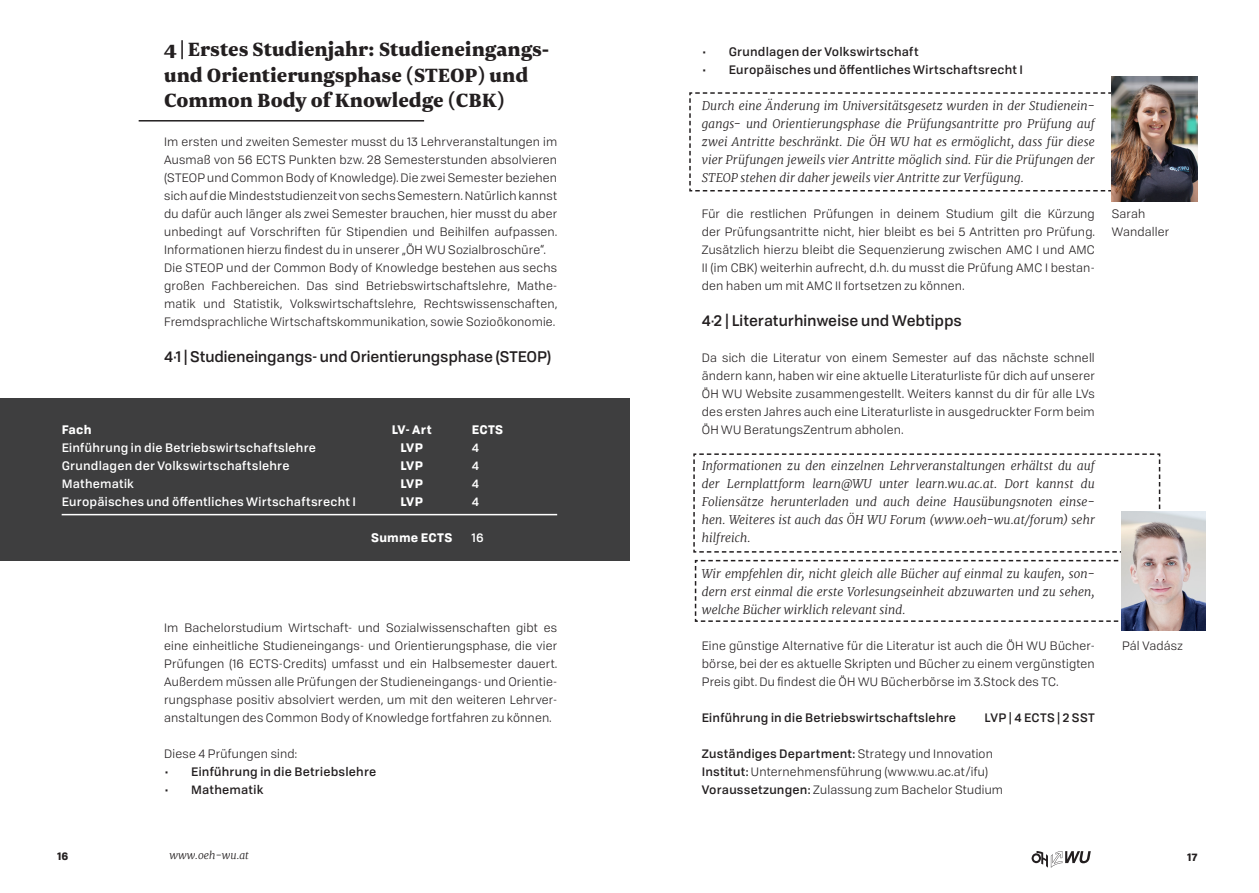
<style>
.page{position:relative;width:1259px;height:893px;background:#fff}
.page>*{position:absolute;margin:0;border:0;box-sizing:border-box;transform-origin:0 0}
.Titel{font:900 22.5px/25.5px "Newzald";color:#231f20}
.Unterüberschrift{font:500 15px "Tofino";letter-spacing:-.01em;color:#231f20}
.Fliestext{font:12px/18px "Tofino";letter-spacing:.015em;color:#231f20;text-align:justify}
.Fliestext-2{font:italic 300 12px/18px "Merriweather";letter-spacing:.005em;color:#231f20;text-align:justify}
.Fliestext-3{font:500 12px "Tofino";letter-spacing:.015em;color:#231f20}
.Fliestext-4{font:500 12px "Tofino";letter-spacing:.015em;color:#fff}
.Fliestext-5{font:700 12px "Tofino";letter-spacing:.02em;color:#fff}
.Fliestext-6{font:500 12px "Tofino";letter-spacing:.035em;color:#231f20}
.t1{font:italic 300 10.5px "Merriweather";color:#231f20}
.t2{font:700 10.5px "Tofino";color:#231f20}
.s1{font-weight:400}
.s2{font-weight:500}
</style>
<div class="page">
<svg style="left:1031px;top:851px;width:59px;height:17px"></svg>
<hr style="left:139px;top:120px;width:285px;height:2px;background:#231f20">
<div style="left:0;top:399px;width:629px;height:162px;background:#3e3e3f"></div>
<hr style="left:62px;top:514px;width:495px;height:1px;background:#fff">
<svg style="left:694px;top:559px;width:425px;height:63px"></svg>
<svg style="left:693px;top:453px;width:468px;height:100px"></svg>
<svg style="left:689px;top:92px;width:422px;height:100px"></svg>
<img style="left:1111px;top:76px;width:86px;height:125px">
<img style="left:1121px;top:512px;width:84px;height:119px">
<p class="Titel" style="left:164px;top:36px;width:386px">4 | Erstes Studienjahr: Studieneingangs&shy;und Orientierungsphase (STEOP) und<br>Common Body of Knowledge (CBK)</p>
<p class="Fliestext" style="left:164px;top:132px;width:394px">Im ersten und zweiten Semester musst du 13 Lehrveranstaltungen im Ausmaß von 56 ECTS Punkten bzw. 28 Semesterstunden absolvieren (STEOP und Common Body of Knowledge). Die zwei Semester beziehen sich auf die Mindeststudienzeit von sechs Semestern. Natürlich kannst du dafür auch länger als zwei Semester brauchen, hier musst du aber unbedingt auf Vorschriften für Stipendien und Beihilfen aufpassen.<br>Informationen hierzu findest du in unserer „ÖH WU Sozialbroschüre“.</p>
<p class="Fliestext" style="left:164px;top:258px;width:394px">Die STEOP und der Common Body of Knowledge bestehen aus sechs großen Fachbereichen. Das sind Betriebswirtschaftslehre, Mathe&shy;matik und Statistik, Volkswirtschaftslehre, Rechtswissenschaften, Fremdsprachliche Wirtschaftskommunikation, sowie Sozioökonomie.</p>
<p class="Unterüberschrift" style="left:164px;top:345px;width:389px">4·1 | Studieneingangs- und Orientierungsphase (STEOP)</p>
<p class="Fliestext-5" style="left:62px;top:420px;width:31px">Fach</p>
<p class="Fliestext-4" style="left:62px;top:439px;width:256px">Einführung in die Betriebswirtschaftslehre</p>
<p class="Fliestext-4" style="left:62px;top:457px;width:229px">Grundlagen der Volkswirtschaftslehre</p>
<p class="Fliestext-4" style="left:62px;top:475px;width:74px">Mathematik</p>
<p class="Fliestext-4" style="left:62px;top:493px;width:296px">Europäisches und öffentliches Wirtschaftsrecht I</p>
<p class="Fliestext-5" style="left:392px;top:420px;width:42px">LV- Art</p>
<p class="Fliestext-5" style="left:400px;top:438px;width:24px">LVP</p>
<p class="Fliestext-5" style="left:400px;top:456px;width:24px">LVP</p>
<p class="Fliestext-5" style="left:400px;top:474px;width:24px">LVP</p>
<p class="Fliestext-5" style="left:400px;top:492px;width:24px">LVP</p>
<p class="Fliestext-5" style="left:371px;top:528px;width:83px">Summe ECTS</p>
<p class="Fliestext-5" style="left:472px;top:420px;width:33px">ECTS</p>
<p class="Fliestext-4" style="left:472px;top:439px;width:9px">4</p>
<p class="Fliestext-4" style="left:472px;top:457px;width:9px">4</p>
<p class="Fliestext-4" style="left:472px;top:475px;width:9px">4</p>
<p class="Fliestext-4" style="left:472px;top:493px;width:9px">4</p>
<p class="Fliestext-4" style="left:472px;top:529px;width:14px">16</p>
<p class="Fliestext" style="left:164px;top:618px;width:394px">Im Bachelorstudium Wirtschaft- und Sozialwissenschaften gibt es eine einheitliche Studieneingangs- und Orientierungsphase, die vier Prüfungen (16 ECTS-Credits) umfasst und ein Halbsemester dauert.<br>Außerdem müssen alle Prüfungen der Studieneingangs- und Orientie&shy;rungsphase positiv absolviert werden, um mit den weiteren Lehrver&shy;anstaltungen des Common Body of Knowledge fortfahren zu können.</p>
<p class="Fliestext" style="left:164px;top:744px;width:134px">Diese 4 Prüfungen sind:</p>
<p class="Fliestext-3" style="left:164px;top:763px;width:214px">• Einführung in die Betriebslehre</p>
<p class="Fliestext-3" style="left:164px;top:781px;width:101px">• Mathematik</p>
<p class="Fliestext-3" style="left:702px;top:43px;width:218px">• Grundlagen der Volkswirtschaft</p>
<p class="Fliestext-3" style="left:702px;top:61px;width:323px">• Europäisches und öffentliches Wirtschaftsrecht I</p>
<p class="Fliestext-2" style="left:702px;top:97px;width:394px">Durch eine Änderung im Universitätsgesetz wurden in der Studienein&shy;gangs- und Orientierungsphase die Prüfungsantritte pro Prüfung auf zwei Antritte beschränkt. Die ÖH WU hat es ermöglicht, dass für diese vier Prüfungen jeweils vier Antritte möglich sind. Für die Prüfungen der STEOP stehen dir daher jeweils vier Antritte zur Verfügung.</p>
<p class="Fliestext" style="left:702px;top:204px;width:394px">Für die restlichen Prüfungen in deinem Studium gilt die Kürzung der Prüfungsantritte nicht, hier bleibt es bei 5 Antritten pro Prüfung.<br>Zusätzlich hierzu bleibt die Sequenzierung zwischen AMC I und AMC II (im CBK) weiterhin aufrecht, d.h. du musst die Prüfung AMC I bestan&shy;den haben um mit AMC II fortsetzen zu können.</p>
<p class="Unterüberschrift" style="left:702px;top:309px;width:261px">4·2 | Literaturhinweise und Webtipps</p>
<p class="Fliestext" style="left:702px;top:348px;width:394px">Da sich die Literatur von einem Semester auf das nächste schnell ändern kann, haben wir eine aktuelle Literaturliste für dich auf unserer ÖH WU Website zusammengestellt. Weiters kannst du dir für alle LVs des ersten Jahres auch eine Literaturliste in ausgedruckter Form beim ÖH WU BeratungsZentrum abholen.</p>
<p class="Fliestext-2" style="left:702px;top:457px;width:394px">Informationen zu den einzelnen Lehrveranstaltungen erhältst du auf der Lernplattform learn@WU unter learn.wu.ac.at. Dort kannst du Foliensätze herunterladen und auch deine Hausübungsnoten einse&shy;hen. Weiteres ist auch das ÖH WU Forum (www.oeh-wu.at/forum) sehr hilfreich.</p>
<p class="Fliestext-2" style="left:702px;top:565px;width:394px">Wir empfehlen dir, nicht gleich alle Bücher auf einmal zu kaufen, son&shy;dern erst einmal die erste Vorlesungseinheit abzuwarten und zu sehen, welche Bücher wirklich relevant sind.</p>
<p class="Fliestext" style="left:702px;top:636px;width:394px">Eine günstige Alternative für die Literatur ist auch die ÖH WU Bücher&shy;börse, bei der es aktuelle Skripten und Bücher zu einem vergünstigten Preis gibt. Du findest die ÖH WU Bücherbörse im 3.Stock des TC.</p>
<p class="Fliestext-3" style="left:702px;top:709px;width:256px">Einführung in die Betriebswirtschaftslehre</p>
<p class="Fliestext-6" style="left:984px;top:709px;width:112px">LVP | 4 ECTS | 2 SST</p>
<p class="Fliestext-3" style="left:702px;top:745px;width:293px">Zuständiges Department: <span class="s1">Strategy und Innovation</span></p>
<p class="Fliestext" style="left:702px;top:762px;width:288px"><span class="s2">Institut:</span> Unternehmensführung (www.wu.ac.at/ifu)</p>
<p class="Fliestext" style="left:702px;top:780px;width:303px"><span class="s2">Voraussetzungen:</span> Zulassung zum Bachelor Studium</p>
<p class="Fliestext" style="left:1111px;top:204px;width:59px">Sarah<br>Wandaller</p>
<p class="Fliestext" style="left:1122px;top:636px;width:62px">Pál Vadász</p>
<p class="t2" style="left:57px;top:847px;width:12px">16</p>
<p class="t1" style="left:169px;top:848px;width:81px">www.oeh-wu.at</p>
<p class="t2" style="left:1187px;top:848px;width:11px">17</p>
</div>
